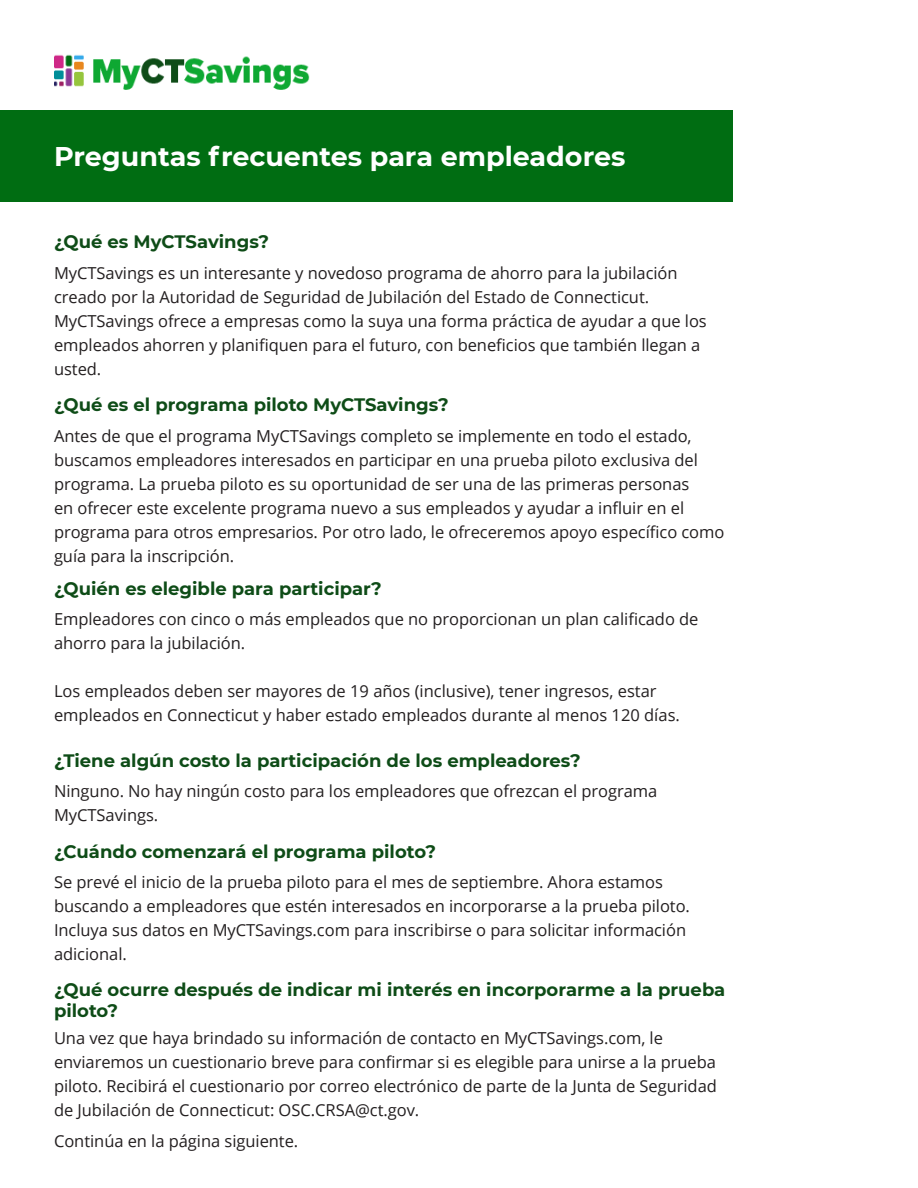
<style>
.page{position:relative;width:918px;height:1188px;background:#fff}
.page>*{position:absolute;margin:0;border:0;box-sizing:border-box;transform-origin:0 0}
.t1{font:700 27px "Montserrat";color:#fff}
.Subhead{font:700 18px/21.6px "Montserrat";color:#0e4c17}
.Body{font:16.5px/24px "Open Sans";letter-spacing:-.005em;color:#231f20}
</style>
<div class="page">
<div style="left:0;top:111px;width:733px;height:91px;background:#006d12"></div>
<img style="left:54px;top:54px;width:256px;height:36px">
<h1 class="t1" style="left:54px;top:137px;width:573px">Preguntas frecuentes para empleadores</h1>
<p class="Subhead" style="left:54px;top:230px;width:217px">¿Qué es MyCTSavings?</p>
<p class="Body" style="left:54px;top:261px;width:654px">MyCTSavings es un interesante y novedoso programa de ahorro para la jubilación creado por la Autoridad de Seguridad de Jubilación del Estado de Connecticut.<br>MyCTSavings ofrece a empresas como la suya una forma práctica de ayudar a que los empleados ahorren y planifiquen para el futuro, con beneficios que también llegan a usted.</p>
<p class="Subhead" style="left:54px;top:393px;width:396px">¿Qué es el programa piloto MyCTSavings?</p>
<p class="Body" style="left:54px;top:423px;width:672px">Antes de que el programa MyCTSavings completo se implemente en todo el estado, buscamos empleadores interesados en participar en una prueba piloto exclusiva del programa. La prueba piloto es su oportunidad de ser una de las primeras personas<br>en ofrecer este excelente programa nuevo a sus empleados y ayudar a influir en el programa para otros empresarios. Por otro lado, le ofreceremos apoyo específico como guía para la inscripción.</p>
<p class="Subhead" style="left:54px;top:577px;width:329px">¿Quién es elegible para participar?</p>
<p class="Body" style="left:54px;top:607px;width:646px">Empleadores con cinco o más empleados que no proporcionan un plan calificado de ahorro para la jubilación.</p>
<p class="Body" style="left:54px;top:679px;width:627px">Los empleados deben ser mayores de 19 años (inclusive), tener ingresos, estar empleados en Connecticut y haber estado empleados durante al menos 120 días.</p>
<p class="Subhead" style="left:54px;top:748px;width:528px">¿Tiene algún costo la participación de los empleadores?</p>
<p class="Body" style="left:54px;top:779px;width:605px">Ninguno. No hay ningún costo para los empleadores que ofrezcan el programa<br>MyCTSavings.</p>
<p class="Subhead" style="left:54px;top:840px;width:383px">¿Cuándo comenzará el programa piloto?</p>
<p class="Body" style="left:54px;top:870px;width:638px">Se prevé el inicio de la prueba piloto para el mes de septiembre. Ahora estamos buscando a empleadores que estén interesados en incorporarse a la prueba piloto.<br>Incluya sus datos en MyCTSavings.com para inscribirse o para solicitar información adicional.</p>
<p class="Subhead" style="left:54px;top:977px;width:673px">¿Qué ocurre después de indicar mi interés en incorporarme a la prueba piloto?</p>
<p class="Body" style="left:54px;top:1025px;width:664px">Una vez que haya brindado su información de contacto en MyCTSavings.com, le enviaremos un cuestionario breve para confirmar si es elegible para unirse a la prueba piloto. Recibirá el cuestionario por correo electrónico de parte de la Junta de Seguridad de Jubilación de Connecticut: OSC.CRSA@ct.gov.</p>
<p class="Body" style="left:54px;top:1128px;width:246px">Continúa en la página siguiente.</p>
</div>
